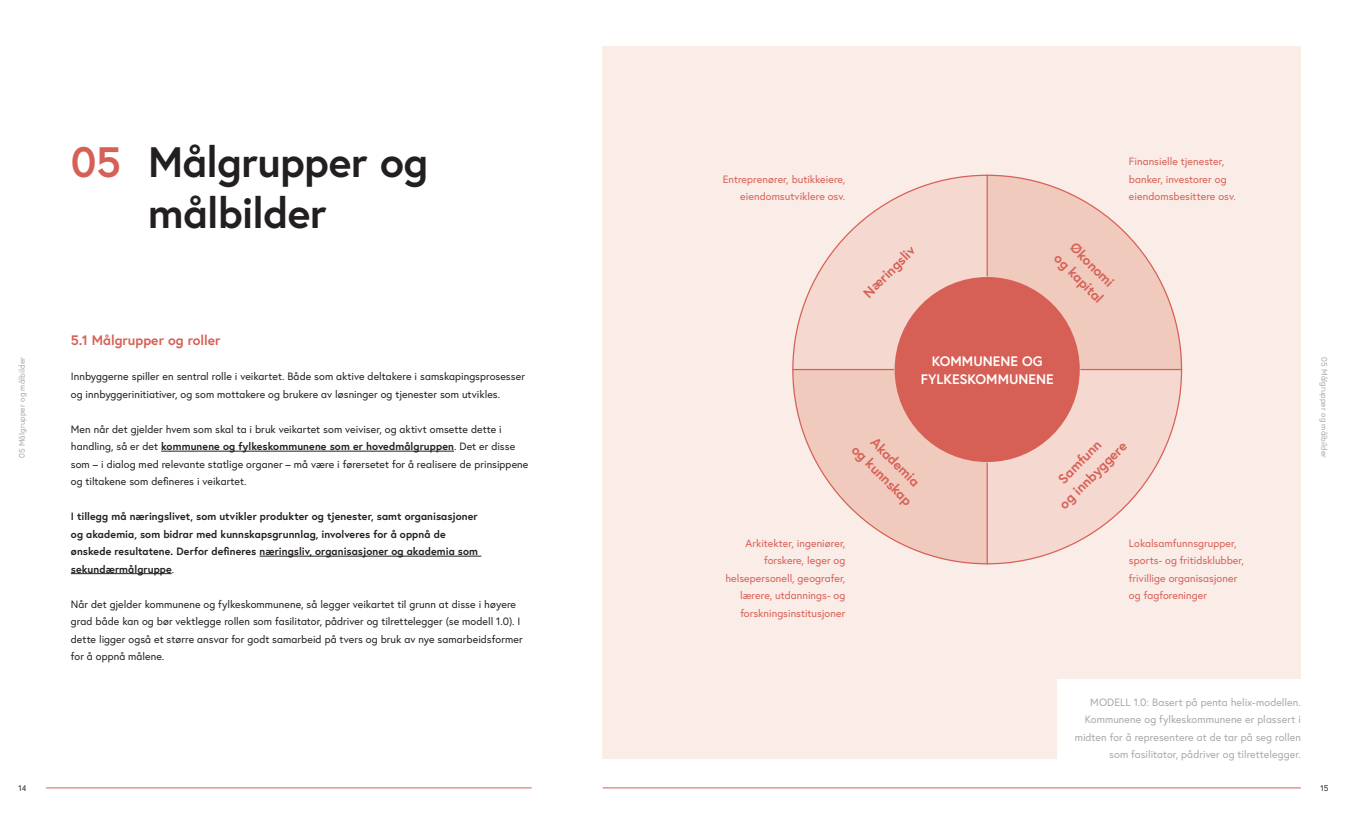
<style>
.page{position:relative;width:1347px;height:815px;background:#fff}
.page>*{position:absolute;margin:0;border:0;box-sizing:border-box;transform-origin:0 0}
.t1{font:700 42.5px/51px "Europa";letter-spacing:-.01em;color:#231f20}
.t2{font:700 42.5px "Europa";color:#d76056}
.t3{font:700 13.75px "Europa";color:#d76056}
.t4{font:700 13.75px "Europa";color:#fff}
.t5{font:10.62px/17.5px "Europa";letter-spacing:.005em;color:#231f20}
.t6{font:10.62px/17.5px "Europa";letter-spacing:.005em;color:#d76056;text-align:right}
.t7{font:700 10.62px/17.5px "Europa";letter-spacing:.005em;color:#231f20}
.t8{font:10.62px/17.5px "Europa";letter-spacing:.005em;color:#a8a9ad;text-align:right}
.t9{font:8.12px "Europa";letter-spacing:.015em;color:#a8a9ad}
.t10{font:8.12px "Europa";color:#231f20}
.s1{font-weight:700}
.s2{font-weight:400}
</style>
<div class="page">
<div style="left:602px;top:46px;width:698px;height:712px;background:#faece7"></div>
<svg style="left:793px;top:175px;width:388px;height:389px"></svg>
<hr style="left:161px;top:451px;width:293px;height:1px;background:#231f20">
<hr style="left:259px;top:556px;width:222px;height:1px;background:#231f20">
<hr style="left:71px;top:573px;width:101px;height:1px;background:#231f20">
<hr style="left:46px;top:788px;width:485px;height:1px;background:#d76056">
<div style="left:1056px;top:680px;width:262px;height:96px;background:#fff"></div>
<hr style="left:602px;top:788px;width:698px;height:1px;background:#d76056">
<div style="left:894px;top:277px;width:185px;height:185px;background:#d76056;border-radius:50%"></div>
<hr style="left:986px;top:175px;width:1px;height:101px;background:#d76056">
<hr style="left:986px;top:463px;width:1px;height:101px;background:#d76056">
<hr style="left:792px;top:369px;width:102px;height:1px;background:#d76056">
<hr style="left:1080px;top:369px;width:102px;height:1px;background:#d76056">
<p class="t2" style="left:71px;top:133px;width:52px">05</p>
<p class="t1" style="left:148px;top:136px;width:281px">Målgrupper og målbilder</p>
<p class="t6" style="left:722px;top:170px;width:124px">Entreprenører, butikkeiere, eiendomsutviklere osv.</p>
<p class="t6" style="left:1129px;top:153px;width:108px;text-align:left">Finansielle tjenester, banker, investorer og eiendomsbesittere osv.</p>
<p class="t3" style="left:859px;top:288px;width:68px;rotate:-45deg">Næringsliv</p>
<p class="t3" style="left:1079px;top:238px;width:57px;rotate:45deg">Økonomi</p>
<p class="t3" style="left:1063px;top:249px;width:65px;rotate:45deg">og kapital</p>
<p class="t3" style="left:71px;top:331px;width:151px">5.1 Målgrupper og roller</p>
<p class="t5" style="left:71px;top:368px;width:455px">Innbyggerne spiller en sentral rolle i veikartet. Både som aktive deltakere i samskapingsprosesser og innbyggerinitiativer, og som mottakere og brukere av løsninger og tjenester som utvikles.</p>
<p class="t5" style="left:71px;top:420px;width:459px">Men når det gjelder hvem som skal ta i bruk veikartet som veiviser, og aktivt omsette dette i handling, så er det <span class="s1">kommunene og fylkeskommunene som er hovedmålgruppen</span>. Det er disse som – i dialog med relevante statlige organer – må være i førersetet for å realisere de prinsippene og tiltakene som defineres i veikartet.</p>
<p class="t7" style="left:71px;top:508px;width:409px">I tillegg må næringslivet, som utvikler produkter og tjenester, samt organisasjoner og akademia, som bidrar med kunnskapsgrunnlag, involveres for å oppnå de ønskede resultatene. Derfor defineres næringsliv, organisasjoner og akademia som sekundærmålgruppe<span class="s2">.</span></p>
<p class="t5" style="left:71px;top:595px;width:453px">Når det gjelder kommunene og fylkeskommunene, så legger veikartet til grunn at disse i høyere grad både kan og bør vektlegge rollen som fasilitator, pådriver og tilrettelegger (se modell 1.0). I dette ligger også et større ansvar for godt samarbeid på tvers og bruk av nye samarbeidsformer for å oppnå målene.</p>
<p class="t4" style="left:931px;top:351px;width:112px">KOMMUNENE OG</p>
<p class="t4" style="left:920px;top:370px;width:134px">FYLKESKOMMUNENE</p>
<p class="t9" style="left:17px;top:458px;width:103px;rotate:-90deg">05 Målgrupper og målbilder</p>
<p class="t9" style="left:1329px;top:357px;width:103px;rotate:90deg">05 Målgrupper og målbilder</p>
<p class="t3" style="left:879px;top:433px;width:64px;rotate:45deg">Akademia</p>
<p class="t3" style="left:860px;top:440px;width:80px;rotate:45deg">og kunnskap</p>
<p class="t3" style="left:1053px;top:475px;width:57px;rotate:-45deg">Samfunn</p>
<p class="t3" style="left:1054px;top:500px;width:91px;rotate:-45deg">og innbyggere</p>
<p class="t6" style="left:1129px;top:534px;width:116px;text-align:left">Lokalsamfunnsgrupper, sports- og fritidsklubber, frivillige organisasjoner og fagforeninger</p>
<p class="t6" style="left:725px;top:534px;width:121px">Arkitekter, ingeniører, forskere, leger og helsepersonell, geografer, lærere, utdannings- og forskningsinstitusjoner</p>
<p class="t8" style="left:1074px;top:693px;width:228px">MODELL 1.0: Basert på penta helix-modellen.<br>Kommunene og fylkeskommunene er plassert i midten for å representere at de tar på seg rollen som fasilitator, pådriver og tilrettelegger.</p>
<p class="t10" style="left:19px;top:783px;width:9px">14</p>
<p class="t10" style="left:1320px;top:783px;width:9px">15</p>
</div>
